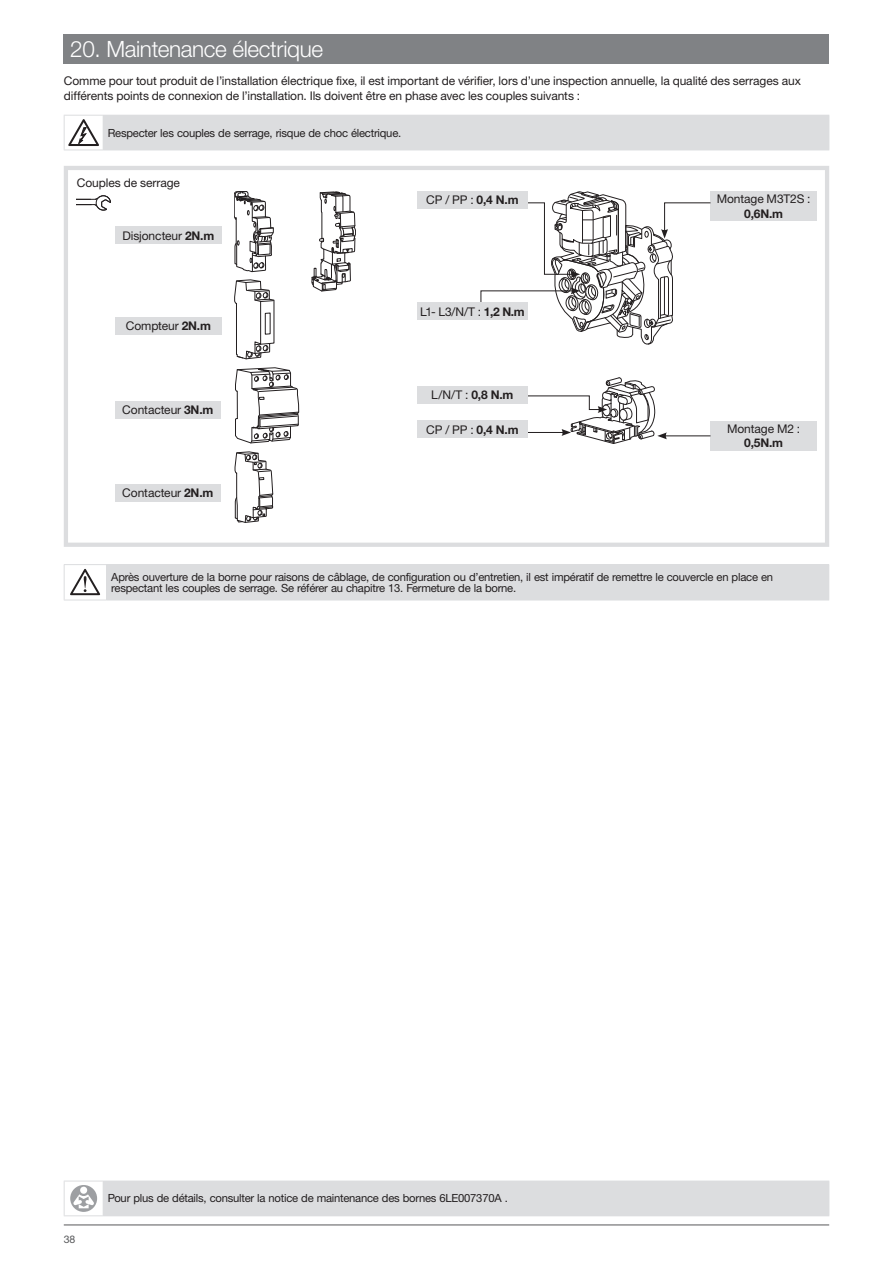
<style>
.page{position:relative;width:893px;height:1263px;background:#fff}
.page>*{position:absolute;margin:0;border:0;box-sizing:border-box;transform-origin:0 0}
.t1{font:300 22.5px "Helvetica Neue LTW1 G";letter-spacing:-.015em;color:#fff}
.t2{font:12px/14.4px "Helvetica Neue LTW1 G";letter-spacing:-.005em;color:#231f20}
.t3{font:700 12px "Helvetica Neue LTW1 G";color:#231f20}
.t4{font:11.25px/11.2px "Helvetica Neue LTW1 G";letter-spacing:-.02em;color:#231f20}
.t5{font:10.5px "Helvetica Neue LTW1 G";color:#57585a}
.s1{font-weight:700}
</style>
<div class="page">
<hr style="left:64px;top:1225px;width:765px;height:1px;background:#57585a">
<div style="left:64px;top:34px;width:765px;height:30px;background:#808285"></div>
<div style="left:64px;top:166px;width:765px;height:381px;border:4px solid #dcdddf"></div>
<svg style="left:234px;top:279px;width:41px;height:81px"></svg>
<svg style="left:311px;top:191px;width:45px;height:101px"></svg>
<svg style="left:234px;top:451px;width:40px;height:72px"></svg>
<svg style="left:235px;top:367px;width:64px;height:77px"></svg>
<svg style="left:234px;top:191px;width:40px;height:82px"></svg>
<div style="left:115px;top:227px;width:106px;height:17px;background:#dcdddf"></div>
<div style="left:710px;top:191px;width:107px;height:30px;background:#dcdddf"></div>
<div style="left:710px;top:421px;width:107px;height:30px;background:#dcdddf"></div>
<div style="left:115px;top:318px;width:106px;height:17px;background:#dcdddf"></div>
<div style="left:115px;top:401px;width:105px;height:17px;background:#dcdddf"></div>
<div style="left:115px;top:484px;width:105px;height:17px;background:#dcdddf"></div>
<hr style="left:664px;top:435px;width:46px;height:1px;background:#231f20">
<svg style="left:480px;top:191px;width:231px;height:154px"></svg>
<svg style="left:527px;top:377px;width:140px;height:67px"></svg>
<svg style="left:77px;top:196px;width:34px;height:14px"></svg>
<div style="left:417px;top:191px;width:111px;height:17px;background:#dcdddf"></div>
<div style="left:417px;top:303px;width:111px;height:17px;background:#dcdddf"></div>
<div style="left:417px;top:421px;width:111px;height:17px;background:#dcdddf"></div>
<div style="left:417px;top:387px;width:111px;height:17px;background:#dcdddf"></div>
<div style="left:103px;top:115px;width:726px;height:35px;background:#dcdddf"></div>
<hr style="left:64px;top:115px;width:39px;height:1px;background:#dcdddf">
<hr style="left:64px;top:116px;width:1px;height:34px;background:#dcdddf">
<hr style="left:829px;top:116px;width:1px;height:34px;background:#dcdddf">
<hr style="left:64px;top:150px;width:39px;height:1px;background:#dcdddf">
<hr style="left:103px;top:150px;width:726px;height:1px;background:#dcdddf">
<svg style="left:68px;top:119px;width:31px;height:27px"></svg>
<div style="left:103px;top:1181px;width:726px;height:35px;background:#dcdddf"></div>
<hr style="left:64px;top:1181px;width:39px;height:1px;background:#dcdddf">
<hr style="left:64px;top:1181px;width:1px;height:34px;background:#dcdddf">
<hr style="left:829px;top:1181px;width:1px;height:34px;background:#dcdddf">
<hr style="left:64px;top:1215px;width:39px;height:1px;background:#dcdddf">
<svg style="left:70px;top:1185px;width:27px;height:27px"></svg>
<svg style="left:73px;top:1187px;width:21px;height:21px"></svg>
<div style="left:107px;top:565px;width:722px;height:35px;background:#dcdddf"></div>
<hr style="left:64px;top:564px;width:43px;height:1px;background:#dcdddf">
<hr style="left:64px;top:565px;width:1px;height:35px;background:#dcdddf">
<hr style="left:107px;top:564px;width:722px;height:1px;background:#dcdddf">
<hr style="left:106px;top:565px;width:1px;height:35px;background:#dcdddf">
<hr style="left:64px;top:600px;width:43px;height:1px;background:#dcdddf">
<hr style="left:107px;top:600px;width:722px;height:1px;background:#dcdddf">
<svg style="left:70px;top:569px;width:30px;height:26px"></svg>
<h1 class="t1" style="left:70px;top:35px;width:255px">20. Maintenance électrique</h1>
<p class="t2" style="left:64px;top:74px;width:739px">Comme pour tout produit de l’installation électrique fixe, il est important de vérifier, lors d’une inspection annuelle, la qualité des serrages aux différents points de connexion de l’installation. Ils doivent être en phase avec les couples suivants :</p>
<p class="t4" style="left:108px;top:127px;width:295px">Respecter les couples de serrage, risque de choc électrique.</p>
<p class="t2" style="left:77px;top:176px;width:105px">Couples de serrage</p>
<p class="t2" style="left:122px;top:228px;width:93px">Disjoncteur <span class="s1">2N.m</span></p>
<p class="t2" style="left:126px;top:319px;width:87px">Compteur <span class="s1">2N.m</span></p>
<p class="t2" style="left:122px;top:402px;width:93px">Contacteur <span class="s1">3N.m</span></p>
<p class="t2" style="left:122px;top:486px;width:93px">Contacteur <span class="s1">2N.m</span></p>
<p class="t2" style="left:426px;top:193px;width:94px">CP / PP : <span class="s1">0,4 N.m</span></p>
<p class="t2" style="left:420px;top:304px;width:106px">L1- L3/N/T : <span class="s1">1,2 N.m</span></p>
<p class="t2" style="left:431px;top:388px;width:84px">L/N/T : <span class="s1">0,8 N.m</span></p>
<p class="t2" style="left:426px;top:422px;width:94px">CP / PP : <span class="s1">0,4 N.m</span></p>
<p class="t2" style="left:717px;top:192px;width:95px">Montage M3T2S :</p>
<p class="t3" style="left:744px;top:206px;width:40px">0,6N.m</p>
<p class="t2" style="left:727px;top:421px;width:75px">Montage M2 :</p>
<p class="t3" style="left:744px;top:436px;width:40px">0,5N.m</p>
<p class="t4" style="left:111px;top:571px;width:663px">Après ouverture de la borne pour raisons de câblage, de configuration ou d’entretien, il est impératif de remettre le couvercle en place en respectant les couples de serrage. Se référer au chapitre 13. Fermeture de la borne.</p>
<p class="t5" style="left:64px;top:1232px;width:13px">38</p>
<p class="t4" style="left:108px;top:1193px;width:401px">Pour plus de détails, consulter la notice de maintenance des bornes 6LE007370A .</p>
</div>
